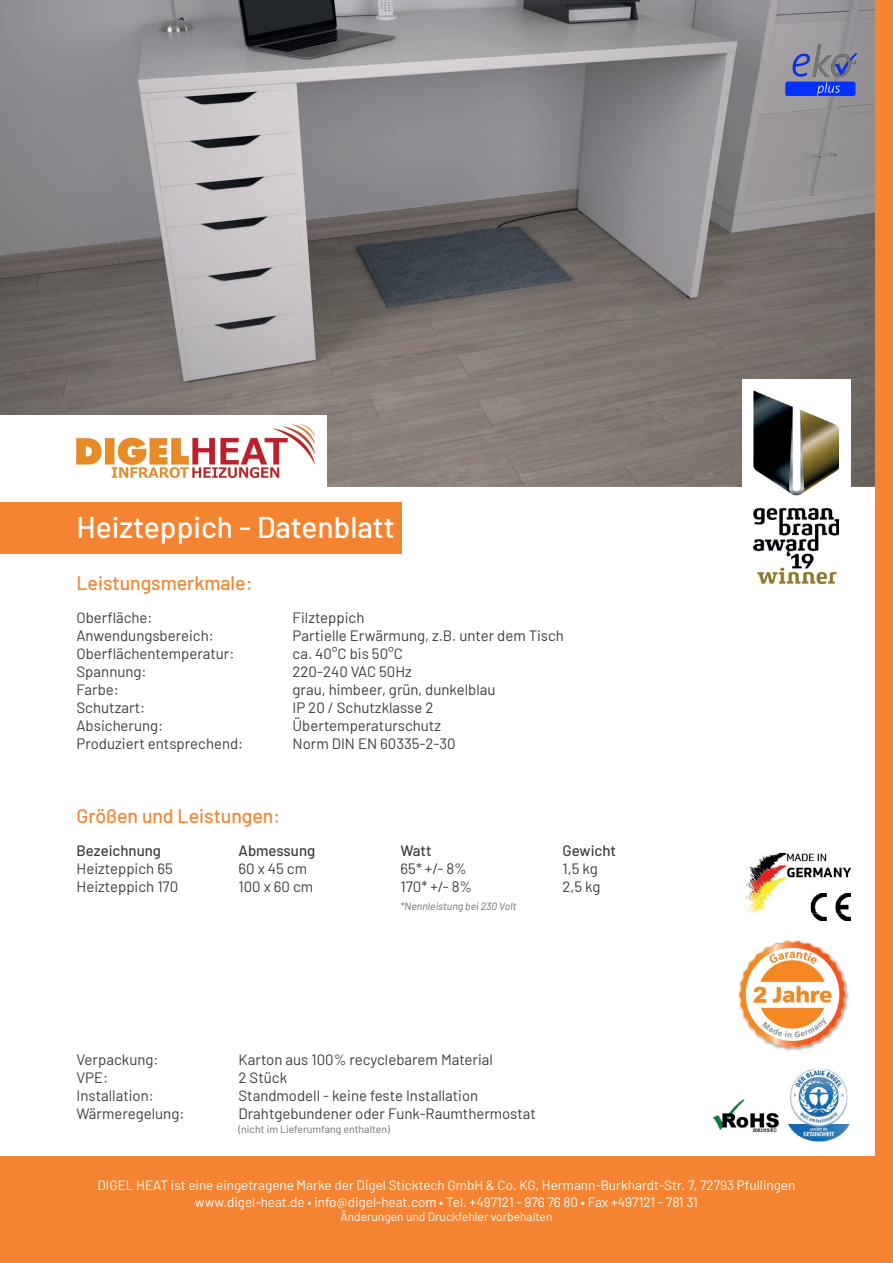
<style>
.page{position:relative;width:893px;height:1263px;background:#fff}
.page>*{position:absolute;margin:0;border:0;box-sizing:border-box;transform-origin:0 0}
.t1{font:500 30px "Barlow";color:#fff}
.t2{font:500 19.5px "Barlow";color:#f58432}
.t3{font:15px "Barlow";color:#3e3e3f}
.t4{font:500 15px "Barlow";color:#3e3e3f}
.t5{font:13.5px/16.2px "Barlow";color:#fff;text-align:center}
.t6{font:12px "Barlow";color:#fff}
.t7{font:10.5px "Barlow";color:#6c6d70}
.t8{font:italic 10.5px "Barlow";color:#6c6d70}
</style>
<div class="page">
<img style="left:0;top:0;width:876px;height:487px">
<div style="left:876px;top:0;width:17px;height:1263px;background:#f58432"></div>
<div style="left:0;top:1157px;width:893px;height:106px;background:#f58432"></div>
<div style="left:0;top:502px;width:401px;height:51px;background:#f58432"></div>
<div style="left:742px;top:379px;width:108px;height:215px;background:#fff"></div>
<img style="left:754px;top:391px;width:85px;height:192px">
<div style="left:0;top:416px;width:327px;height:71px;background:#fff"></div>
<img style="left:77px;top:425px;width:238px;height:53px">
<img style="left:738px;top:940px;width:111px;height:111px">
<img style="left:745px;top:853px;width:106px;height:61px">
<img style="left:713px;top:1099px;width:66px;height:34px">
<img style="left:810px;top:893px;width:41px;height:28px">
<img style="left:788px;top:1069px;width:62px;height:72px">
<img style="left:771px;top:37px;width:105px;height:70px">
<h1 class="t1" style="left:77px;top:505px;width:320px">Heizteppich - Datenblatt</h1>
<h2 class="t2" style="left:77px;top:569px;width:177px">Leistungsmerkmale:</h2>
<p class="t3" style="left:77px;top:607px;width:78px">Oberfläche:</p>
<p class="t3" style="left:293px;top:607px;width:73px">Filzteppich</p>
<p class="t3" style="left:77px;top:625px;width:139px">Anwendungsbereich:</p>
<p class="t3" style="left:293px;top:625px;width:273px">Partielle Erwärmung, z.B. unter dem Tisch</p>
<p class="t3" style="left:77px;top:643px;width:159px">Oberflächentemperatur:</p>
<p class="t3" style="left:293px;top:643px;width:112px">ca. 40°C bis 50°C</p>
<p class="t3" style="left:77px;top:661px;width:72px">Spannung:</p>
<p class="t3" style="left:293px;top:661px;width:121px">220-240 VAC 50Hz</p>
<p class="t3" style="left:77px;top:679px;width:44px">Farbe:</p>
<p class="t3" style="left:293px;top:679px;width:205px">grau, himbeer, grün, dunkelblau</p>
<p class="t3" style="left:77px;top:697px;width:70px">Schutzart:</p>
<p class="t3" style="left:293px;top:697px;width:142px">IP 20 / Schutzklasse 2</p>
<p class="t3" style="left:77px;top:715px;width:88px">Absicherung:</p>
<p class="t3" style="left:293px;top:715px;width:150px">Übertemperaturschutz</p>
<p class="t3" style="left:77px;top:733px;width:168px">Produziert entsprechend:</p>
<p class="t3" style="left:293px;top:733px;width:165px">Norm DIN EN 60335-2-30</p>
<h2 class="t2" style="left:77px;top:802px;width:205px">Größen und Leistungen:</h2>
<p class="t4" style="left:77px;top:840px;width:86px">Bezeichnung</p>
<p class="t4" style="left:239px;top:840px;width:78px">Abmessung</p>
<p class="t4" style="left:401px;top:840px;width:33px">Watt</p>
<p class="t4" style="left:563px;top:840px;width:55px">Gewicht</p>
<p class="t3" style="left:77px;top:858px;width:98px">Heizteppich 65</p>
<p class="t3" style="left:239px;top:858px;width:70px">60 x 45 cm</p>
<p class="t3" style="left:401px;top:858px;width:68px">65* +/- 8%</p>
<p class="t3" style="left:563px;top:858px;width:37px">1,5 kg</p>
<p class="t3" style="left:77px;top:876px;width:103px">Heizteppich 170</p>
<p class="t3" style="left:239px;top:876px;width:76px">100 x 60 cm</p>
<p class="t3" style="left:401px;top:876px;width:73px">170* +/- 8%</p>
<p class="t3" style="left:563px;top:876px;width:40px">2,5 kg</p>
<p class="t8" style="left:401px;top:899px;width:117px">*Nennleistung bei 230 Volt</p>
<p class="t3" style="left:77px;top:1049px;width:84px">Verpackung:</p>
<p class="t3" style="left:239px;top:1049px;width:256px">Karton aus 100% recyclebarem Material</p>
<p class="t3" style="left:77px;top:1067px;width:33px">VPE:</p>
<p class="t3" style="left:239px;top:1067px;width:50px">2 Stück</p>
<p class="t3" style="left:77px;top:1085px;width:79px">Installation:</p>
<p class="t3" style="left:239px;top:1085px;width:241px">Standmodell - keine feste Installation</p>
<p class="t3" style="left:77px;top:1103px;width:109px">Wärmeregelung:</p>
<p class="t3" style="left:239px;top:1103px;width:299px">Drahtgebundener oder Funk-Raumthermostat</p>
<p class="t7" style="left:239px;top:1121px;width:153px">(nicht im Lieferumfang enthalten)</p>
<p class="t5" style="left:98px;top:1176px;width:699px">DIGEL HEAT ist eine eingetragene Marke der Digel Sticktech GmbH &amp; Co. KG, Hermann-Burkhardt-Str. 7, 72793 Pfullingen www.digel-heat.de • info@digel-heat.com • Tel. +497121 - 976 76 80 • Fax +497121 - 781 31</p>
<p class="t6" style="left:340px;top:1208px;width:213px">Änderungen und Druckfehler vorbehalten</p>
</div>
